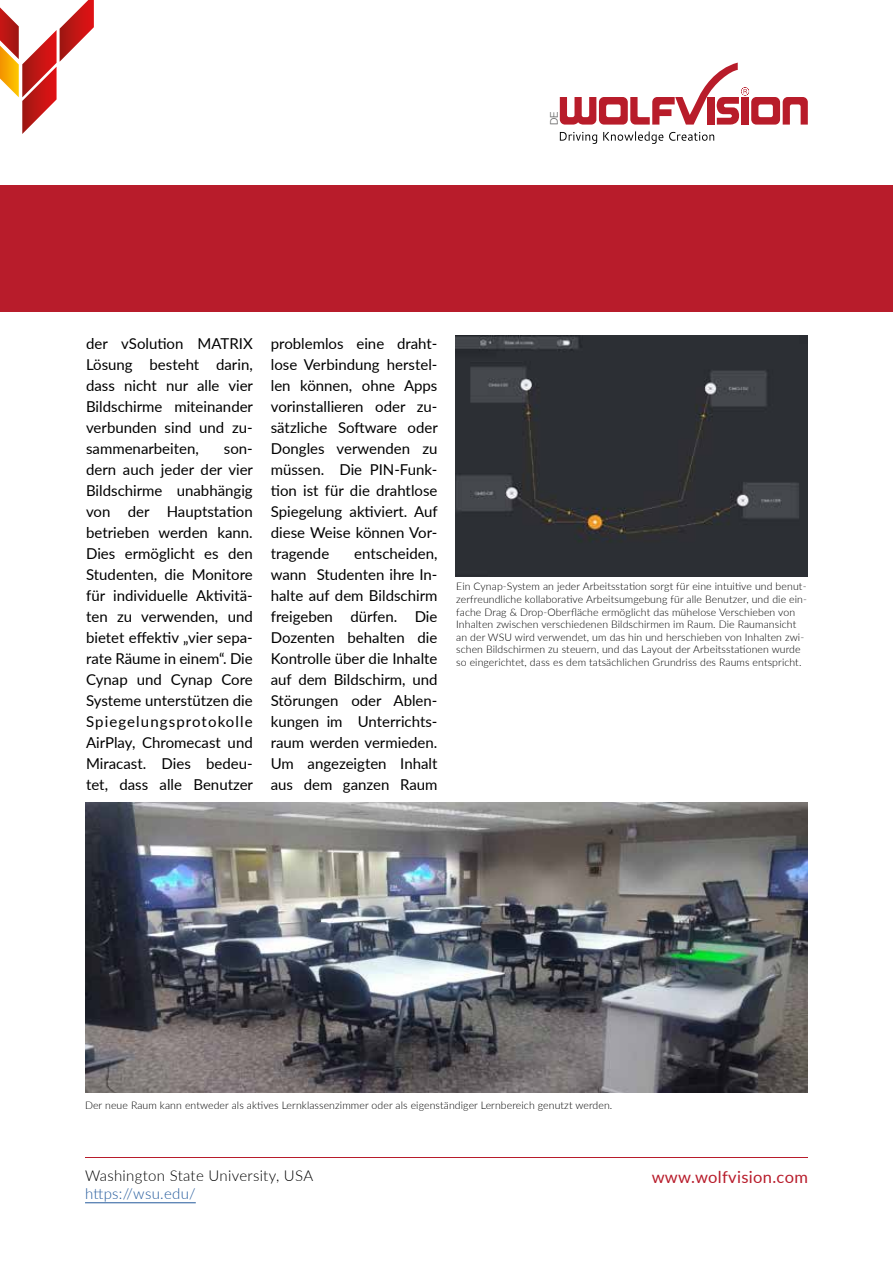
<style>
.page{position:relative;width:893px;height:1263px;background:#fff}
.page>*{position:absolute;margin:0;border:0;box-sizing:border-box;transform-origin:0 0}
.t1{font:16.5px "Lato";letter-spacing:.02em;color:#b81c2b}
.t2{font:15px/21px "Lato";color:#000;text-align:justify}
.t3{font:300 15px "Lato";letter-spacing:.02em;color:#000}
.t4{font:300 15px "Lato";letter-spacing:.02em;color:#245a9c}
.t5{font:300 10.5px/12.6px "Lato";letter-spacing:.01em;color:#000}
.t6{font:300 10.5px "Helvetica Neue LT Pro";color:#565656}
</style>
<div class="page">
<div style="left:0;top:185px;width:893px;height:126px;background:#b81c2b"></div>
<hr style="left:85px;top:1157px;width:723px;height:1px;background:#b81c2b">
<svg style="left:0;top:0;width:94px;height:134px"></svg>
<svg style="left:560px;top:131px;width:154px;height:13px"></svg>
<svg style="left:560px;top:63px;width:248px;height:62px"></svg>
<img style="left:85px;top:803px;width:723px;height:290px">
<hr style="left:85px;top:1202px;width:111px;height:1px;background:#245a9c">
<img style="left:455px;top:336px;width:353px;height:240px">
<p class="t6" style="left:548px;top:125px;width:15px;rotate:-90deg">DE</p>
<p class="t2" style="left:86px;top:332px;width:168px">der vSolution MATRIX Lösung besteht darin, dass nicht nur alle vier Bildschirme miteinander verbunden sind und zu&shy;sammenarbeiten,</p>
<p class="t2" style="left:86px;top:437px;width:168px;text-indent:138px">son&shy;dern auch jeder der vier Bildschirme unabhängig von der Hauptstation betrieben werden kann.<br>Dies ermöglicht es den Studenten, die Monitore für individuelle Aktivitä&shy;ten zu verwenden, und bietet effektiv „vier sepa&shy;rate Räume in einem“. Die Cynap und Cynap Core Systeme unterstützen die Spiegelungsprotokolle AirPlay, Chromecast und Miracast. Dies bedeu&shy;tet, dass alle Benutzer</p>
<p class="t2" style="left:271px;top:332px;width:168px">problemlos eine draht&shy;lose Verbindung herstel&shy;len können, ohne Apps vorinstallieren oder zu&shy;sätzliche Software oder Dongles verwenden zu müssen. Die PIN-Funk&shy;tion ist für die drahtlose Spiegelung aktiviert. Auf diese Weise können Vor&shy;tragende</p>
<p class="t2" style="left:271px;top:542px;width:168px;text-indent:83px">entscheiden, wann Studenten ihre In&shy;halte auf dem Bildschirm freigeben dürfen. Die Dozenten behalten die Kontrolle über die Inhalte auf dem Bildschirm, und Störungen oder Ablen&shy;kungen im Unterrichts&shy;raum werden vermieden.<br>Um angezeigten Inhalt aus dem ganzen Raum</p>
<p class="t5" style="left:456px;top:580px;width:352px">Ein Cynap-System an jeder Arbeitsstation sorgt für eine intuitive und benut&shy;zerfreundliche kollaborative Arbeitsumgebung für alle Benutzer, und die ein&shy;fache Drag &amp; Drop-Oberfläche ermöglicht das mühelose Verschieben von Inhalten zwischen verschiedenen Bildschirmen im Raum. Die Raumansicht an der WSU wird verwendet, um das hin und herschieben von Inhalten zwi&shy;schen Bildschirmen zu steuern, und das Layout der Arbeitsstationen wurde so eingerichtet, dass es dem tatsächlichen Grundriss des Raums entspricht.</p>
<p class="t5" style="left:85px;top:1098px;width:529px">Der neue Raum kann entweder als aktives Lernklassenzimmer oder als eigenständiger Lernbereich genutzt werden.</p>
<p class="t3" style="left:85px;top:1165px;width:230px">Washington State University, USA</p>
<p class="t4" style="left:85px;top:1183px;width:112px">https://wsu.edu/</p>
<p class="t1" style="left:652px;top:1165px;width:158px">www.wolfvision.com</p>
</div>
